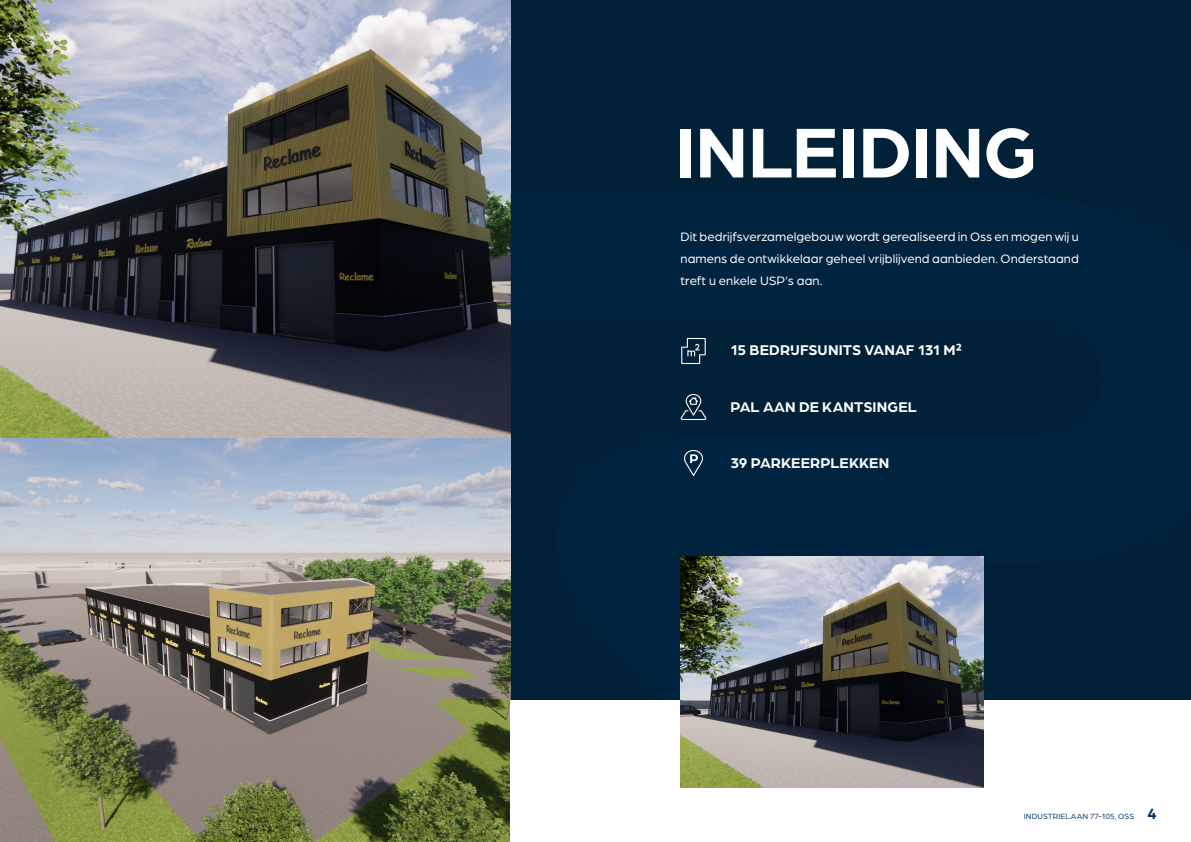
<style>
.page{position:relative;width:1191px;height:842px;background:#002138}
.page>*{position:absolute;margin:0;border:0;box-sizing:border-box;transform-origin:0 0}
.t1{font:700 75px "Arboria";color:#fff}
.t2{font:700 15px "Arboria";letter-spacing:.005em;color:#fff}
.Broodtekst_wit{font:13px/22px "Arboria";letter-spacing:.005em;color:#fff}
.t3{font:8px "Arboria";letter-spacing:.02em;color:#003264}
.s1{font-weight:700;font-size:16px}
</style>
<div class="page">
<img style="left:0;top:0;width:510px;height:842px">
<div style="left:510px;top:700px;width:681px;height:142px;background:#fff"></div>
<img style="left:680px;top:556px;width:303px;height:232px">
<img style="left:681px;top:338px;width:25px;height:26px">
<img style="left:680px;top:394px;width:27px;height:26px">
<img style="left:684px;top:449px;width:19px;height:27px">
<p class="t1" style="left:675px;top:101px;width:364px">INLEIDING</p>
<p class="Broodtekst_wit" style="left:680px;top:225px;width:400px">Dit bedrijfsverzamelgebouw wordt gerealiseerd in Oss en mogen wij u</p>
<p class="Broodtekst_wit" style="left:680px;top:247px;width:400px">namens de ontwikkelaar geheel vrijblijvend aanbieden. Onderstaand treft u enkele USP’s aan.</p>
<p class="t2" style="left:730px;top:340px;width:233px">15 BEDRIJFSUNITS VANAF 131 M²</p>
<p class="t2" style="left:730px;top:396px;width:188px">PAL AAN DE KANTSINGEL</p>
<p class="t2" style="left:730px;top:452px;width:160px">39 PARKEERPLEKKEN</p>
<p class="t3" style="left:1023px;top:811px;width:135px">INDUSTRIELAAN 77-105, OSS <span class="s1">4</span></p>
</div>
